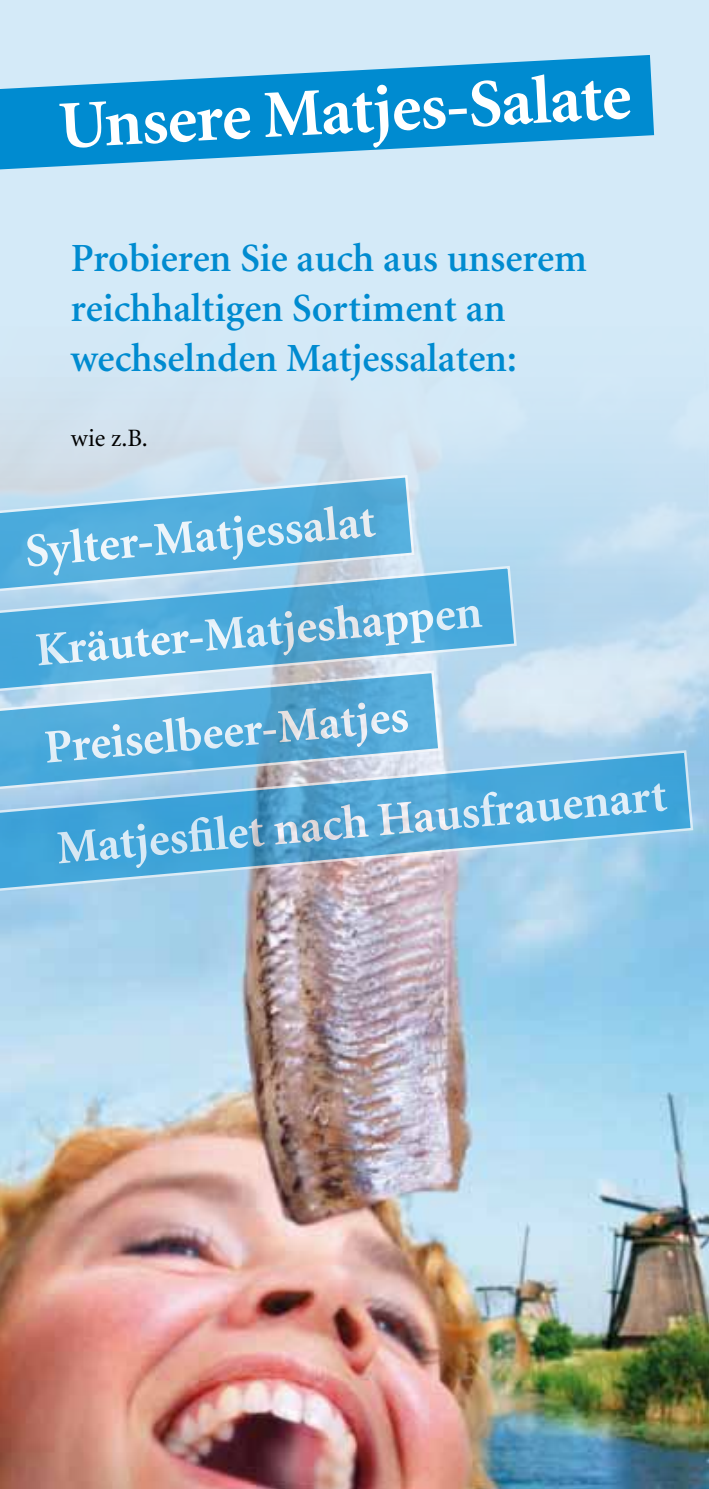
<style>
.page{position:relative;width:709px;height:1489px;background:#fff}
.page>*{position:absolute;margin:0;border:0;box-sizing:border-box;transform-origin:0 0}
.t1{font:700 67.75px "Minion";color:#fff}
.t2{font:700 47.5px/99.5px "Minion";color:#fff}
.t3{font:600 40px/50px "Minion";color:#008bd0}
.t4{font:25px "Minion";color:#000}
</style>
<div class="page">
<div style="left:0;top:0;width:709px;height:1488px;background:#d4eaf8"></div>
<img style="left:0;top:399px;width:709px;height:1089px">
<svg style="left:0;top:55px;width:654px;height:114px;fill:#008bd0"></svg>
<svg style="left:0;top:473px;width:416px;height:91px;background:#73bae0"></svg>
<svg style="left:0;top:564px;width:518px;height:137px;background:#6fb8df"></svg>
<svg style="left:0;top:669px;width:442px;height:79px;background:#71b7dd"></svg>
<svg style="left:0;top:748px;width:694px;height:151px;background:#74b4da"></svg>
<svg style="left:708px;top:887px;width:1px;height:518px"></svg>
<h1 class="t1" style="left:57px;top:92px;width:574px;rotate:-3deg">Unsere Matjes-Salate</h1>
<p class="t3" style="left:71px;top:234px;width:517px">Probieren Sie auch aus unserem reichhaltigen Sortiment an wechselnden Matjessalaten:</p>
<p class="t4" style="left:71px;top:426px;width:78px">wie z.B.</p>
<p class="t2" style="left:21px;top:503px;width:619px;rotate:-5deg">Sylter-Matjessalat<br>Kräuter-Matjeshappen<br>Preiselbeer-Matjes<br>Matjesfilet nach Hausfrauenart</p>
</div>
